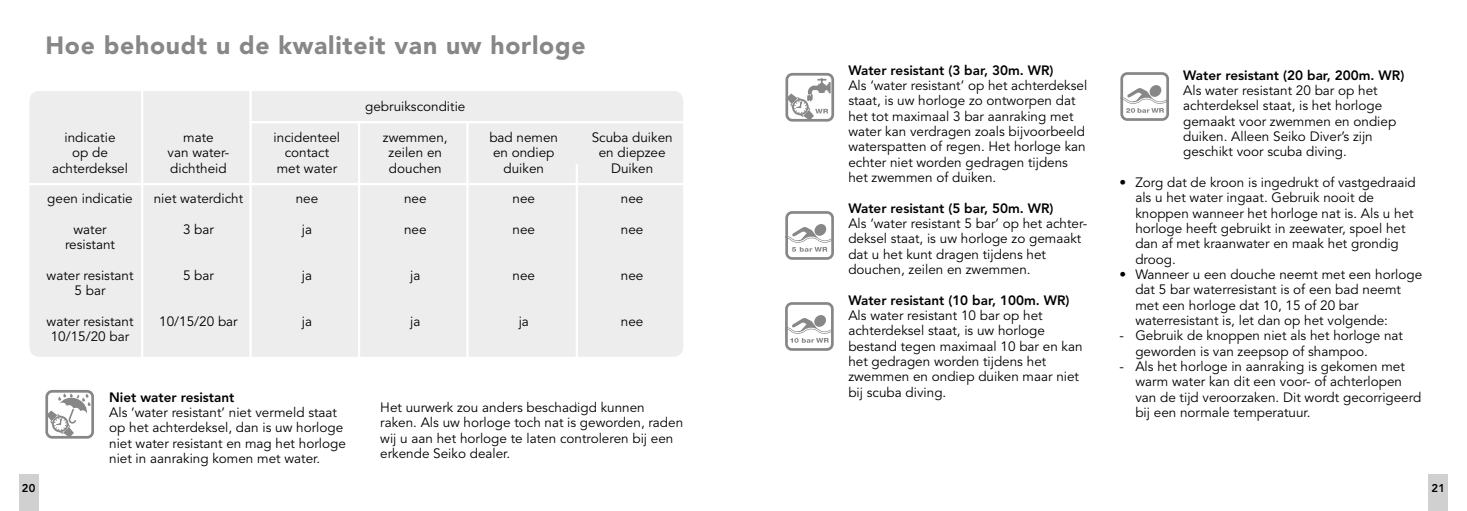
<style>
.page{position:relative;width:1467px;height:511px;background:#fff}
.page>*{position:absolute;margin:0;border:0;box-sizing:border-box;transform-origin:0 0}
.t1{font:900 24.75px "Avenir";letter-spacing:.03em;color:#878787}
.t2{font:13.5px/15.3px "Avenir";color:#000}
.t3{font:800 13.5px "Avenir";color:#000}
.t4{font:800 11.25px "Avenir";color:#000}
</style>
<div class="page">
<div style="left:19px;top:473px;width:19px;height:37px;background:#d0d0d0"></div>
<div style="left:1429px;top:473px;width:19px;height:37px;background:#d0d0d0"></div>
<svg style="left:785px;top:73px;width:50px;height:48px"></svg>
<svg style="left:785px;top:211px;width:49px;height:48px"></svg>
<svg style="left:785px;top:302px;width:49px;height:48px"></svg>
<svg style="left:1120px;top:72px;width:49px;height:49px"></svg>
<div style="left:29px;top:91px;width:654px;height:265px;background:#ededed;border-radius:10px"></div>
<hr style="left:249px;top:121px;width:443px;height:2px;background:#fff">
<hr style="left:9px;top:183px;width:685px;height:2px;background:#fff">
<hr style="left:466px;top:121px;width:3px;height:291px;background:#fff">
<hr style="left:358px;top:121px;width:2px;height:291px;background:#fff">
<hr style="left:249px;top:79px;width:3px;height:333px;background:#fff">
<hr style="left:141px;top:79px;width:2px;height:333px;background:#fff">
<svg style="left:45px;top:390px;width:49px;height:48px"></svg>
<hr style="left:576px;top:164px;width:2px;height:240px;background:#fff">
<h1 class="t1" style="left:45px;top:31px;width:542px">Hoe behoudt u de kwaliteit van uw horloge</h1>
<p class="t2" style="left:365px;top:99px;width:102px">gebruiksconditie</p>
<p class="t2" style="left:65px;top:130px;width:52px">indicatie</p>
<p class="t2" style="left:183px;top:130px;width:32px">mate</p>
<p class="t2" style="left:274px;top:130px;width:68px">incidenteel</p>
<p class="t2" style="left:383px;top:130px;width:66px">zwemmen,</p>
<p class="t2" style="left:489px;top:130px;width:70px">bad nemen</p>
<p class="t2" style="left:592px;top:130px;width:83px">Scuba duiken</p>
<p class="t2" style="left:72px;top:145px;width:37px">op de</p>
<p class="t2" style="left:168px;top:145px;width:63px">van water-</p>
<p class="t2" style="left:285px;top:145px;width:46px">contact</p>
<p class="t2" style="left:389px;top:145px;width:55px">zeilen en</p>
<p class="t2" style="left:493px;top:145px;width:63px">en ondiep</p>
<p class="t2" style="left:599px;top:145px;width:68px">en diepzee</p>
<p class="t2" style="left:52px;top:160px;width:78px">achterdeksel</p>
<p class="t2" style="left:170px;top:160px;width:58px">dichtheid</p>
<p class="t2" style="left:277px;top:160px;width:62px">met water</p>
<p class="t2" style="left:389px;top:160px;width:54px">douchen</p>
<p class="t2" style="left:504px;top:160px;width:42px">duiken</p>
<p class="t2" style="left:611px;top:160px;width:44px">Duiken</p>
<p class="t2" style="left:47px;top:191px;width:87px">geen indicatie</p>
<p class="t2" style="left:154px;top:191px;width:91px">niet waterdicht</p>
<p class="t2" style="left:296px;top:191px;width:24px">nee</p>
<p class="t2" style="left:404px;top:191px;width:24px">nee</p>
<p class="t2" style="left:513px;top:191px;width:24px">nee</p>
<p class="t2" style="left:621px;top:191px;width:24px">nee</p>
<p class="t2" style="left:73px;top:222px;width:35px">water</p>
<p class="t2" style="left:183px;top:222px;width:32px">3 bar</p>
<p class="t2" style="left:302px;top:222px;width:12px">ja</p>
<p class="t2" style="left:404px;top:222px;width:24px">nee</p>
<p class="t2" style="left:513px;top:222px;width:24px">nee</p>
<p class="t2" style="left:621px;top:222px;width:24px">nee</p>
<p class="t2" style="left:65px;top:237px;width:51px">resistant</p>
<p class="t2" style="left:47px;top:268px;width:88px">water resistant</p>
<p class="t2" style="left:183px;top:268px;width:32px">5 bar</p>
<p class="t2" style="left:302px;top:268px;width:12px">ja</p>
<p class="t2" style="left:410px;top:268px;width:12px">ja</p>
<p class="t2" style="left:513px;top:268px;width:24px">nee</p>
<p class="t2" style="left:621px;top:268px;width:24px">nee</p>
<p class="t2" style="left:75px;top:283px;width:32px">5 bar</p>
<p class="t2" style="left:47px;top:313px;width:88px">water resistant</p>
<p class="t2" style="left:159px;top:313px;width:80px">10/15/20 bar</p>
<p class="t2" style="left:302px;top:313px;width:12px">ja</p>
<p class="t2" style="left:410px;top:313px;width:12px">ja</p>
<p class="t2" style="left:519px;top:313px;width:12px">ja</p>
<p class="t2" style="left:621px;top:313px;width:24px">nee</p>
<p class="t2" style="left:51px;top:329px;width:80px">10/15/20 bar</p>
<p class="t3" style="left:109px;top:388px;width:127px">Niet water resistant</p>
<p class="t2" style="left:109px;top:405px;width:238px">Als ‘water resistant’ niet vermeld staat op het achterdeksel, dan is uw horloge niet water resistant en mag het horloge niet in aanraking komen met water.</p>
<p class="t2" style="left:380px;top:400px;width:304px">Het uurwerk zou anders beschadigd kunnen raken. Als uw horloge toch nat is geworden, raden wij u aan het horloge te laten controleren bij een erkende Seiko dealer.</p>
<p class="t3" style="left:848px;top:62px;width:207px">Water resistant (3 bar, 30m. WR)</p>
<p class="t2" style="left:848px;top:78px;width:240px">Als ‘water resistant’ op het achterdeksel staat, is uw horloge zo ontworpen dat het tot maximaal 3 bar aanraking met water kan verdragen zoals bijvoorbeeld waterspatten of regen. Het horloge kan echter niet worden gedragen tijdens het zwemmen of duiken.</p>
<p class="t3" style="left:848px;top:200px;width:207px">Water resistant (5 bar, 50m. WR)</p>
<p class="t2" style="left:848px;top:216px;width:240px">Als ‘water resistant 5 bar’ op het achter&shy;deksel staat, is uw horloge zo gemaakt dat u het kunt dragen tijdens het douchen, zeilen en zwemmen.</p>
<p class="t3" style="left:848px;top:292px;width:223px">Water resistant (10 bar, 100m. WR)</p>
<p class="t2" style="left:848px;top:308px;width:236px">Als water resistant 10 bar op het achterdeksel staat, is uw horloge bestand tegen maximaal 10 bar en kan het gedragen worden tijdens het zwemmen en ondiep duiken maar niet bij scuba diving.</p>
<p class="t3" style="left:1183px;top:67px;width:223px">Water resistant (20 bar, 200m. WR)</p>
<p class="t2" style="left:1183px;top:83px;width:215px">Als water resistant 20 bar op het achterdeksel staat, is het horloge gemaakt voor zwemmen en ondiep duiken. Alleen Seiko Diver’s zijn geschikt voor scuba diving.</p>
<p class="t2" style="left:1135px;top:175px;width:282px;text-indent:-16px">• Zorg dat de kroon is ingedrukt of vastgedraaid als u het water ingaat. Gebruik nooit de knoppen wanneer het horloge nat is. Als u het horloge heeft gebruikt in zeewater, spoel het dan af met kraanwater en maak het grondig droog.</p>
<p class="t2" style="left:1135px;top:267px;width:288px;text-indent:-16px">• Wanneer u een douche neemt met een horloge dat 5 bar waterresistant is of een bad neemt met een horloge dat 10, 15 of 20 bar waterresistant is, let dan op het volgende:</p>
<p class="t2" style="left:1135px;top:328px;width:269px;text-indent:-16px">- Gebruik de knoppen niet als het horloge nat geworden is van zeepsop of shampoo.</p>
<p class="t2" style="left:1135px;top:358px;width:287px;text-indent:-16px">- Als het horloge in aanraking is gekomen met warm water kan dit een voor- of achterlopen van de tijd veroorzaken. Dit wordt gecorrigeerd bij een normale temperatuur.</p>
<p class="t4" style="left:22px;top:481px;width:15px">20</p>
<p class="t4" style="left:1432px;top:481px;width:15px">21</p>
</div>
